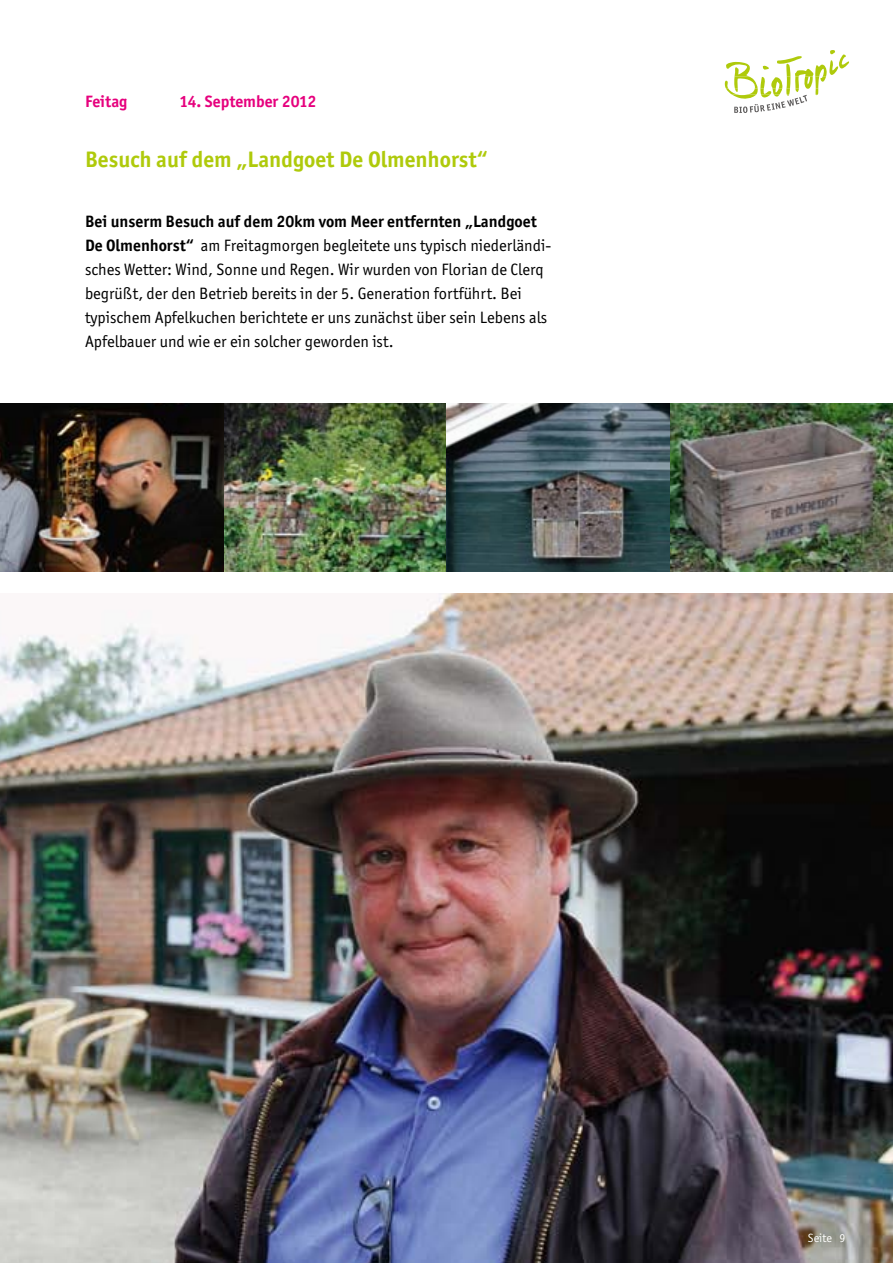
<style>
.page{position:relative;width:893px;height:1263px;background:#fff}
.page>*{position:absolute;margin:0;border:0;box-sizing:border-box;transform-origin:0 0}
.t1{font:700 22.5px "Officina Sans ITC";color:#afca0b}
.t2{font:16.5px/24px "Officina Sans ITC";color:#000}
.t3{font:700 16.5px "Officina Sans ITC";color:#e6007d}
.t4{font:12px "Officina Sans ITC";color:#fff}
.s1{font-weight:700}
</style>
<div class="page">
<img style="left:0;top:404px;width:893px;height:167px">
<img style="left:0;top:593px;width:893px;height:670px">
<svg style="left:725px;top:50px;width:124px;height:63px"></svg>
<p class="t3" style="left:85px;top:91px;width:44px">Feitag</p>
<p class="t3" style="left:180px;top:91px;width:138px">14. September 2012</p>
<h1 class="t1" style="left:85px;top:145px;width:404px">Besuch auf dem „Landgoet De Olmenhorst“</h1>
<p class="t2" style="left:85px;top:209px;width:468px"><span class="s1">Bei unserm Besuch auf dem 20km vom Meer entfernten „Landgoet De Olmenhorst“</span> am Freitagmorgen begleitete uns typisch niederländi&shy;sches Wetter: Wind, Sonne und Regen. Wir wurden von Florian de Clerq begrüßt, der den Betrieb bereits in der 5. Generation fortführt. Bei typischem Apfelkuchen berichtete er uns zunächst über sein Lebens als Apfelbauer und wie er ein solcher geworden ist.</p>
<p class="t4" style="left:808px;top:1231px;width:39px">Seite 9</p>
</div>
